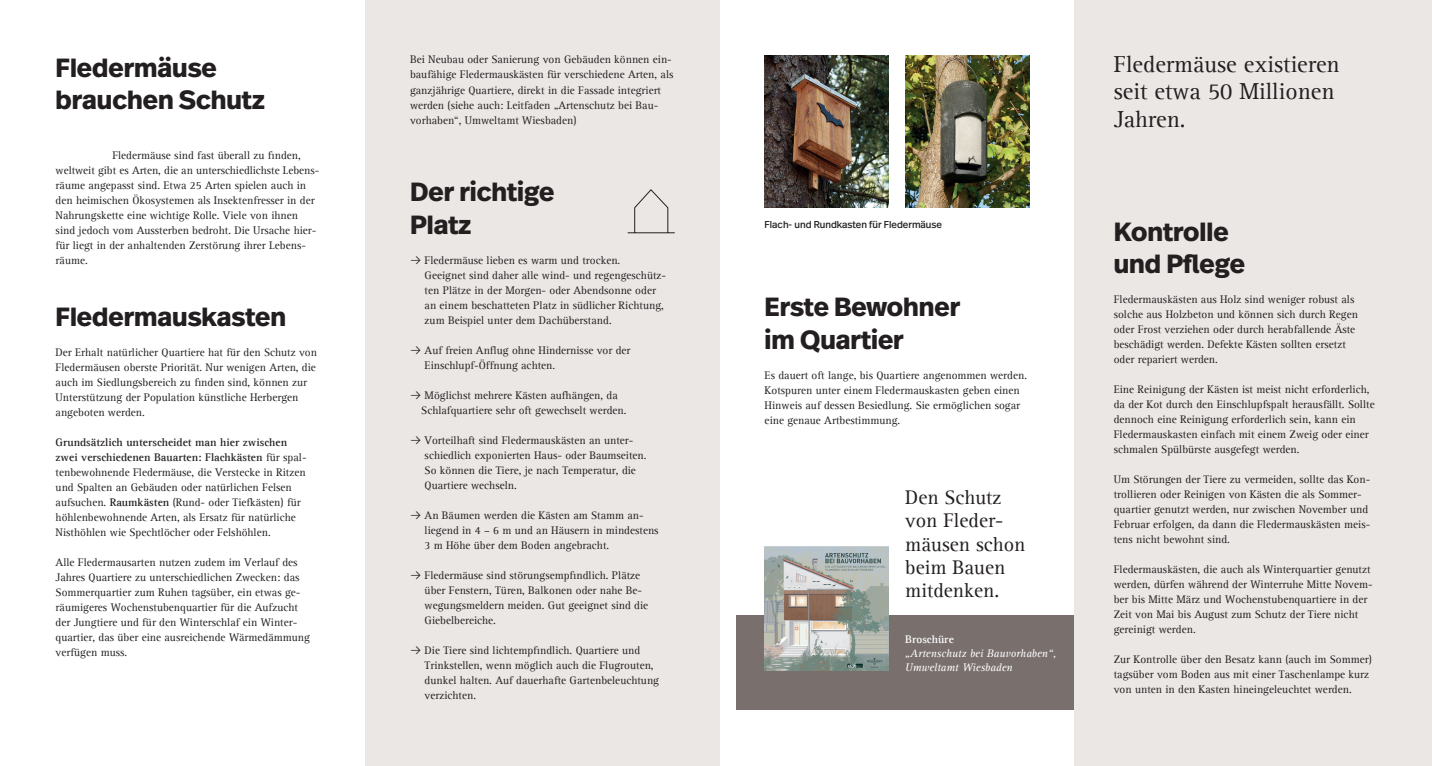
<style>
.page{position:relative;width:1432px;height:766px;background:#fff}
.page>*{position:absolute;margin:0;border:0;box-sizing:border-box;transform-origin:0 0}
.t1{font:700 26.25px/32.5px "Real Head Pro";color:#231f20}
.t2{font:23.62px/27.2px "Rotis Serif";color:#231f20}
.t3{font:20.25px/23.2px "Rotis Serif";color:#231f20}
.t4{font:11.25px/15px "Rotis Serif";color:#231f20}
.t5{font:italic 11.25px/13.8px "Rotis Serif";color:#fff}
.t6{font:700 11.25px "Rotis Serif";color:#fff}
.t7{font:10px "Real Head Pro";color:#231f20}
.s1{font-weight:700}
.s2{font-family:"Rooney Sans";font-weight:300}
</style>
<div class="page">
<div style="left:365px;top:0;width:354px;height:765px;background:#eae7e5"></div>
<img style="left:905px;top:56px;width:124px;height:151px">
<img style="left:765px;top:56px;width:123px;height:151px">
<div style="left:736px;top:615px;width:338px;height:95px;background:#79706e"></div>
<img style="left:765px;top:546px;width:123px;height:124px">
<svg style="left:627px;top:189px;width:48px;height:44px"></svg>
<div style="left:1074px;top:0;width:358px;height:765px;background:#eae7e5"></div>
<h1 class="t1" style="left:56px;top:51px;width:211px">Fledermäuse brauchen Schutz</h1>
<p class="t4" style="left:56px;top:148px;width:265px;text-indent:57px">Fledermäuse sind fast überall zu finden, weltweit gibt es Arten, die an unterschiedlichste Lebens&shy;räume angepasst sind. Etwa 25 Arten spielen auch in den heimischen Ökosystemen als Insektenfresser in der Nahrungskette eine wichtige Rolle. Viele von ihnen sind jedoch vom Aussterben bedroht. Die Ursache hier&shy;für liegt in der anhaltenden Zerstörung ihrer Lebens&shy;räume.</p>
<h1 class="t1" style="left:56px;top:300px;width:232px">Fledermauskasten</h1>
<p class="t4" style="left:56px;top:346px;width:263px">Der Erhalt natürlicher Quartiere hat für den Schutz von Fledermäusen oberste Priorität. Nur wenigen Arten, die auch im Siedlungsbereich zu finden sind, können zur Unterstützung der Population künstliche Herbergen angeboten werden.</p>
<p class="t4" style="left:56px;top:436px;width:252px"><span class="s1">Grundsätzlich unterscheidet man hier zwischen zwei verschiedenen Bauarten: Flachkästen</span> für spal&shy;tenbewohnende Fledermäuse, die Verstecke in Ritzen und Spalten an Gebäuden oder natürlichen Felsen aufsuchen. <span class="s1">Raumkästen</span> (Rund- oder Tiefkästen) für höhlenbewohnende Arten, als Ersatz für natürliche Nisthöhlen wie Spechtlöcher oder Felshöhlen.</p>
<p class="t4" style="left:56px;top:556px;width:256px">Alle Fledermausarten nutzen zudem im Verlauf des Jahres Quartiere zu unterschiedlichen Zwecken: das Sommerquartier zum Ruhen tagsüber, ein etwas ge&shy;räumigeres Wochenstubenquartier für die Aufzucht der Jungtiere und für den Winterschlaf ein Winter&shy;quartier, das über eine ausreichende Wärmedämmung verfügen muss.</p>
<p class="t4" style="left:410px;top:53px;width:265px">Bei Neubau oder Sanierung von Gebäuden können ein&shy;baufähige Fledermauskästen für verschiedene Arten, als ganzjährige Quartiere, direkt in die Fassade integriert werden (siehe auch: Leitfaden „Artenschutz bei Bau&shy;vorhaben“, Umweltamt Wiesbaden)</p>
<h1 class="t1" style="left:410px;top:175px;width:146px">Der richtige<br>Platz</h1>
<p class="t4" style="left:425px;top:253px;width:243px;text-indent:-15px"><span class="s2">→</span> Fledermäuse lieben es warm und trocken.<br>Geeignet sind daher alle wind- und regengeschütz&shy;ten Plätze in der Morgen- oder Abendsonne oder an einem beschatteten Platz in südlicher Richtung, zum Beispiel unter dem Dachüberstand.</p>
<p class="t4" style="left:425px;top:343px;width:207px;text-indent:-15px"><span class="s2">→</span> Auf freien Anflug ohne Hindernisse vor der<br>Einschlupf-Öffnung achten.</p>
<p class="t4" style="left:421px;top:388px;width:207px;text-indent:-11px"><span class="s2">→</span> Möglichst mehrere Kästen aufhängen, da<br>Schlafquartiere sehr oft gewechselt werden.</p>
<p class="t4" style="left:425px;top:433px;width:223px;text-indent:-15px"><span class="s2">→</span> Vorteilhaft sind Fledermauskästen an unter&shy;schiedlich exponierten Haus- oder Baumseiten.<br>So können die Tiere, je nach Temperatur, die Quartiere wechseln.</p>
<p class="t4" style="left:425px;top:508px;width:236px;text-indent:-15px"><span class="s2">→</span> An Bäumen werden die Kästen am Stamm an&shy;liegend in 4 – 6 m und an Häusern in mindestens<br>3 m Höhe über dem Boden angebracht.</p>
<p class="t4" style="left:425px;top:568px;width:225px;text-indent:-15px"><span class="s2">→</span> Fledermäuse sind störungsempfindlich. Plätze über Fenstern, Türen, Balkonen oder nahe Be&shy;wegungsmeldern meiden. Gut geeignet sind die Giebelbereiche.</p>
<p class="t4" style="left:425px;top:643px;width:236px;text-indent:-15px"><span class="s2">→</span> Die Tiere sind lichtempfindlich. Quartiere und Trinkstellen, wenn möglich auch die Flugrouten, dunkel halten. Auf dauerhafte Gartenbeleuchtung verzichten.</p>
<p class="t7" style="left:765px;top:217px;width:179px">Flach- und Rundkasten für Fledermäuse</p>
<h1 class="t1" style="left:765px;top:290px;width:197px">Erste Bewohner im Quartier</h1>
<p class="t4" style="left:765px;top:369px;width:264px">Es dauert oft lange, bis Quartiere angenommen werden.<br>Kotspuren unter einem Fledermauskasten geben einen Hinweis auf dessen Besiedlung. Sie ermöglichen sogar eine genaue Artbestimmung.</p>
<h3 class="t3" style="left:905px;top:487px;width:122px">Den Schutz von Fleder&shy;mäusen schon beim Bauen mitdenken.</h3>
<p class="t6" style="left:905px;top:635px;width:50px">Broschüre</p>
<p class="t5" style="left:905px;top:647px;width:152px">„Artenschutz bei Bauvorhaben“,<br>Umweltamt Wiesbaden</p>
<h2 class="t2" style="left:1114px;top:53px;width:227px">Fledermäuse existieren seit etwa 50 Millionen<br>Jahren.</h2>
<h1 class="t1" style="left:1114px;top:214px;width:133px">Kontrolle und Pflege</h1>
<p class="t4" style="left:1114px;top:293px;width:246px">Fledermauskästen aus Holz sind weniger robust als solche aus Holzbeton und können sich durch Regen oder Frost verziehen oder durch herabfallende Äste beschädigt werden. Defekte Kästen sollten ersetzt oder repariert werden.</p>
<p class="t4" style="left:1114px;top:383px;width:262px">Eine Reinigung der Kästen ist meist nicht erforderlich, da der Kot durch den Einschlupfspalt herausfällt. Sollte dennoch eine Reinigung erforderlich sein, kann ein Fledermauskasten einfach mit einem Zweig oder einer schmalen Spülbürste ausgefegt werden.</p>
<p class="t4" style="left:1114px;top:473px;width:258px">Um Störungen der Tiere zu vermeiden, sollte das Kon&shy;trollieren oder Reinigen von Kästen die als Sommer&shy;quartier genutzt werden, nur zwischen November und Februar erfolgen, da dann die Fledermauskästen meis&shy;tens nicht bewohnt sind.</p>
<p class="t4" style="left:1114px;top:563px;width:260px">Fledermauskästen, die auch als Winterquartier genutzt werden, dürfen während der Winterruhe Mitte Novem&shy;ber bis Mitte März und Wochenstubenquartiere in der Zeit von Mai bis August zum Schutz der Tiere nicht gereinigt werden.</p>
<p class="t4" style="left:1114px;top:653px;width:260px">Zur Kontrolle über den Besatz kann (auch im Sommer) tagsüber vom Boden aus mit einer Taschenlampe kurz von unten in den Kasten hineingeleuchtet werden.</p>
</div>
